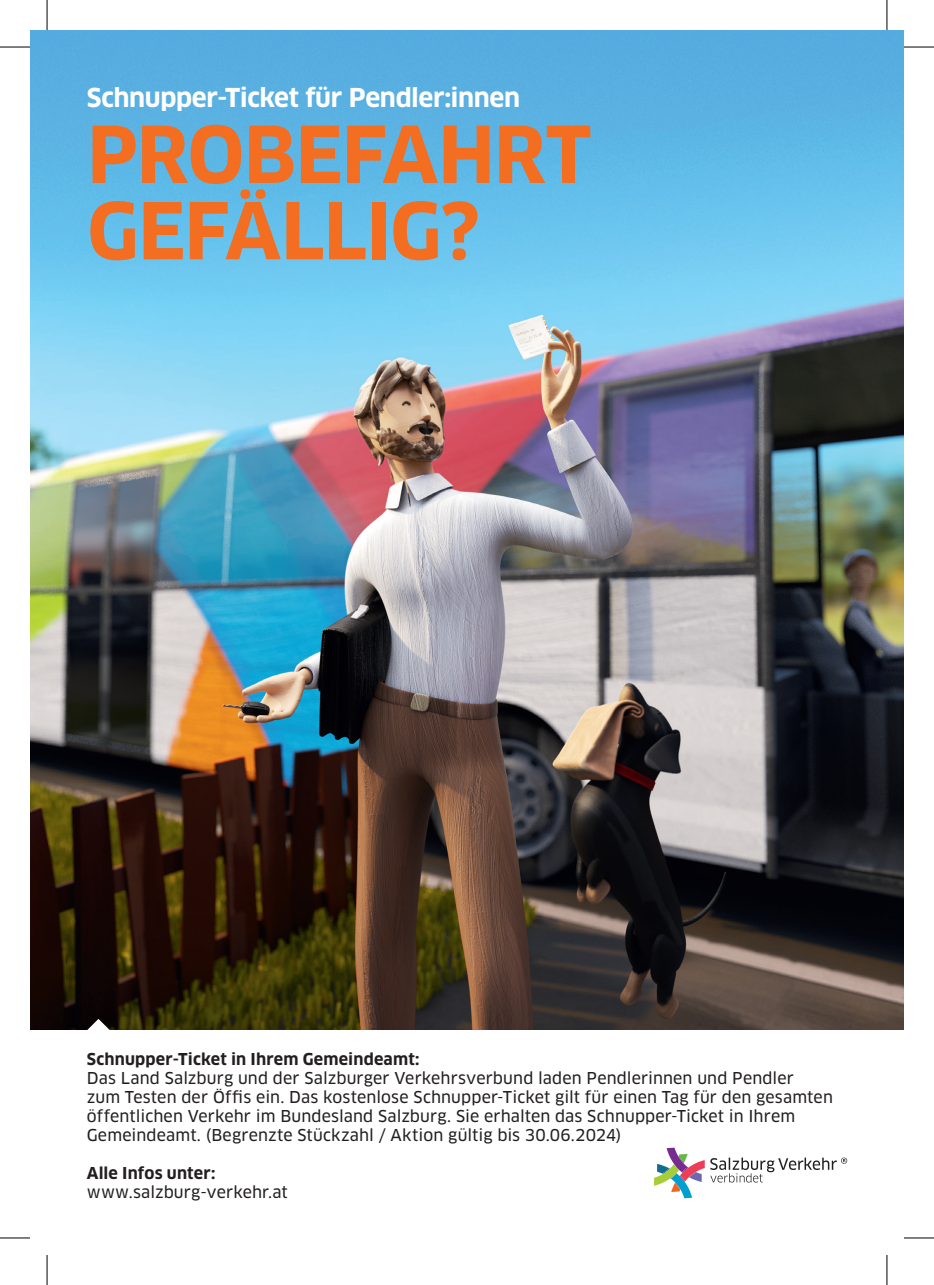
<style>
.page{position:relative;width:934px;height:1285px;background:#fff}
.page>*{position:absolute;margin:0;border:0;box-sizing:border-box;transform-origin:0 0}
.t1{font:700 76.4px/76.4px "Clan OT";letter-spacing:-.015em;color:#f36e21}
.t2{font:700 25.4px "Clan OT";letter-spacing:-.015em;color:#fff}
.t3{font:16px/19px "Clan OT News";letter-spacing:.01em;color:#231f20}
.t4{font:700 16px "Clan OT";letter-spacing:.01em;color:#231f20}
</style>
<div class="page">
<img style="left:30px;top:30px;width:873px;height:1000px">
<svg style="left:654px;top:1147px;width:50px;height:51px"></svg>
<svg style="left:710px;top:1157px;width:136px;height:25px"></svg>
<svg style="left:87px;top:1019px;width:23px;height:11px"></svg>
<hr style="left:0;top:47px;width:30px;height:1px;background:#000">
<hr style="left:903px;top:47px;width:30px;height:1px;background:#000">
<hr style="left:0;top:1237px;width:30px;height:1px;background:#000">
<hr style="left:903px;top:1237px;width:30px;height:1px;background:#000">
<hr style="left:47px;top:0;width:1px;height:30px;background:#000">
<hr style="left:47px;top:1255px;width:1px;height:30px;background:#000">
<hr style="left:886px;top:0;width:1px;height:30px;background:#000">
<hr style="left:886px;top:1255px;width:1px;height:30px;background:#000">
<h2 class="t2" style="left:87px;top:83px;width:434px">Schnupper-Ticket für Pendler:innen</h2>
<h1 class="t1" style="left:87px;top:118px;width:505px">PROBEFAHRT<br>GEFÄLLIG?</h1>
<p class="t4" style="left:87px;top:1050px;width:334px">Schnupper-Ticket in Ihrem Gemeindeamt:</p>
<p class="t3" style="left:87px;top:1069px;width:747px">Das Land Salzburg und der Salzburger Verkehrsverbund laden Pendlerinnen und Pendler<br>zum Testen der Öffis ein. Das kostenlose Schnupper-Ticket gilt für einen Tag für den gesamten öffentlichen Verkehr im Bundesland Salzburg. Sie erhalten das Schnupper-Ticket in Ihrem Gemeindeamt. (Begrenzte Stückzahl / Aktion gültig bis 30.06.2024)</p>
<p class="t4" style="left:87px;top:1164px;width:130px">Alle Infos unter:</p>
<p class="t3" style="left:87px;top:1183px;width:202px">www.salzburg-verkehr.at</p>
</div>
